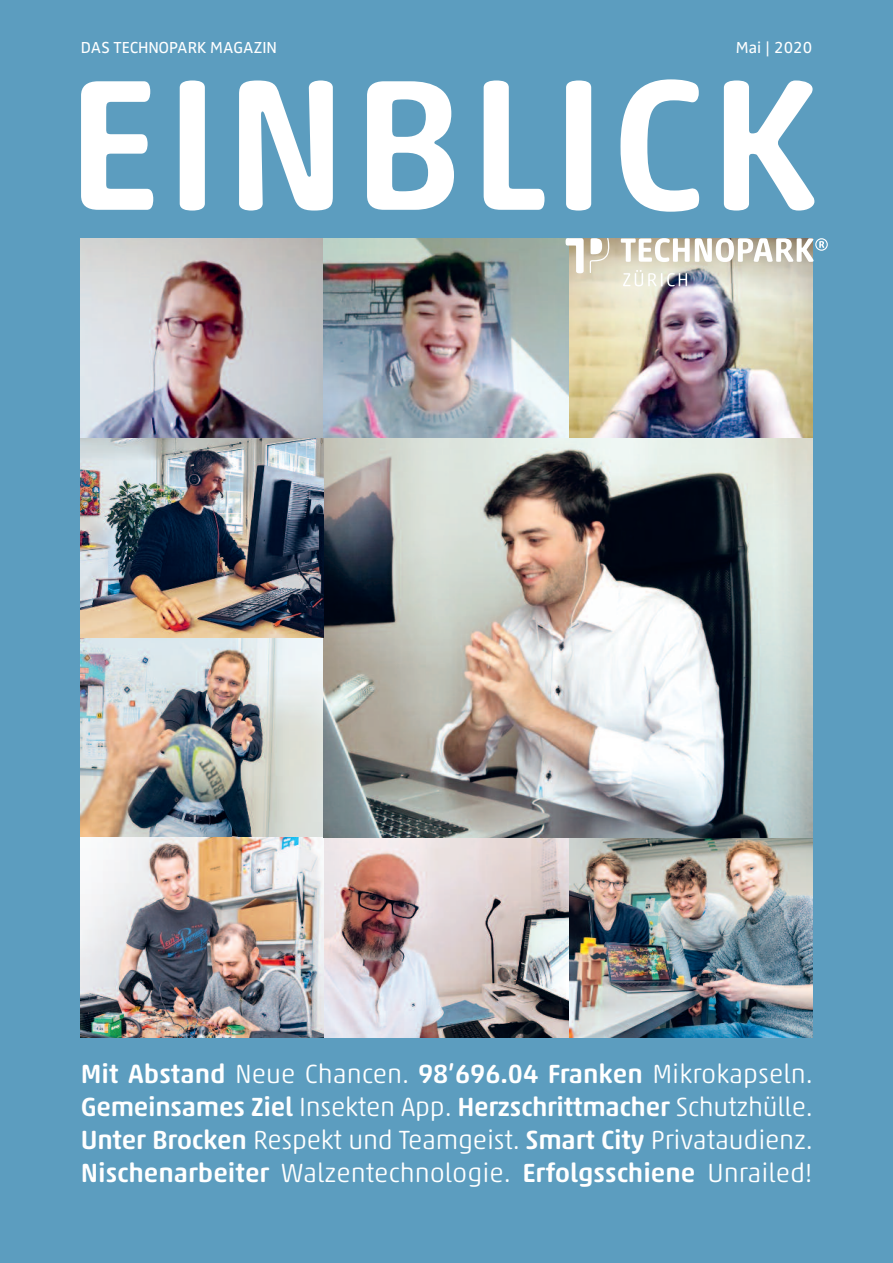
<style>
.page{position:relative;width:893px;height:1263px;background:#5c9dbf}
.page>*{position:absolute;margin:0;border:0;box-sizing:border-box;transform-origin:0 0}
.t1{font:500 189px "Akko Rounded Pro";letter-spacing:.025em;color:#fff}
.t2{font:300 26.7px/33px "Akko Rounded Pro";letter-spacing:-.01em;color:#fff;text-align:justify}
.t3{font:16.5px "Zwo OT";color:#fff}
.s1{font-weight:500}
</style>
<div class="page">
<img style="left:81px;top:238px;width:731px;height:799px">
<svg style="left:623px;top:270px;width:64px;height:16px"></svg>
<svg style="left:566px;top:238px;width:18px;height:35px"></svg>
<svg style="left:621px;top:238px;width:207px;height:24px;background:#d5d4cb"></svg>
<svg style="left:590px;top:238px;width:20px;height:35px"></svg>
<p class="t3" style="left:81px;top:42px;width:198px">DAS TECHNOPARK MAGAZIN</p>
<p class="t3" style="left:736px;top:42px;width:78px">Mai | 2020</p>
<h1 class="t1" style="left:66px;top:81px;width:753px">EINBLICK</h1>
<p class="t2" style="left:81px;top:1060px;width:733px"><span class="s1">Mit Abstand</span> Neue Chancen. <span class="s1">98’696.04 Franken</span> Mikrokapseln.<br><span class="s1">Gemeinsames Ziel</span> Insekten App. <span class="s1">Herzschrittmacher</span> Schutzhülle.<br><span class="s1">Unter Brocken</span> Respekt und Teamgeist. <span class="s1">Smart City</span> Privataudienz.<br><span class="s1">Nischenarbeiter</span> Walzentechnologie. <span class="s1">Erfolgsschiene</span> Unrailed!</p>
</div>
